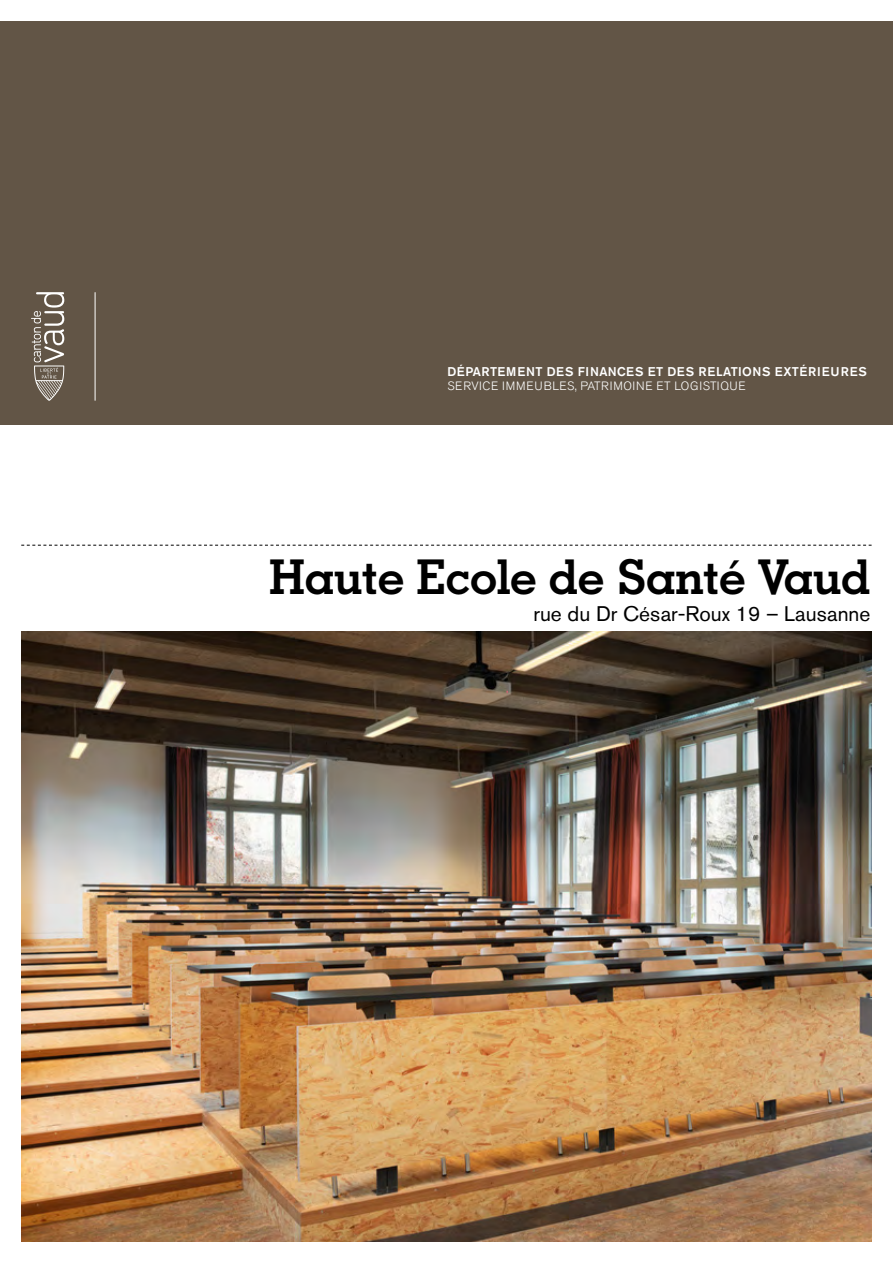
<style>
.page{position:relative;width:893px;height:1263px;background:#fff}
.page>*{position:absolute;margin:0;border:0;box-sizing:border-box;transform-origin:0 0}
.t1{font:700 48px "Geometric Slab 703 BT";letter-spacing:-.01em;color:#000}
.t2{font:21px "Akzidenz Grotesk Std";color:#000}
.t3{font:500 12.6px "Akzidenz Grotesk Std";letter-spacing:.04em;color:#fff}
.t4{font:300 12px "Akzidenz Grotesk Std";letter-spacing:.05em;color:#fff}
</style>
<div class="page">
<div style="left:0;top:21px;width:893px;height:404px;background:#625546"></div>
<svg style="left:31px;top:292px;width:33px;height:109px"></svg>
<hr style="left:95px;top:292px;width:1px;height:109px;background:#fff">
<svg style="left:21px;top:545px;width:851px;height:1px"></svg>
<img style="left:21px;top:631px;width:851px;height:611px">
<p class="t3" style="left:447px;top:364px;width:421px">DÉPARTEMENT DES FINANCES ET DES RELATIONS EXTÉRIEURES</p>
<p class="t4" style="left:447px;top:379px;width:300px">SERVICE IMMEUBLES, PATRIMOINE ET LOGISTIQUE</p>
<h1 class="t1" style="left:269px;top:548px;width:603px">Haute Ecole de Santé Vaud</h1>
<h2 class="t2" style="left:533px;top:601px;width:339px">rue du Dr César-Roux 19 – Lausanne</h2>
</div>
